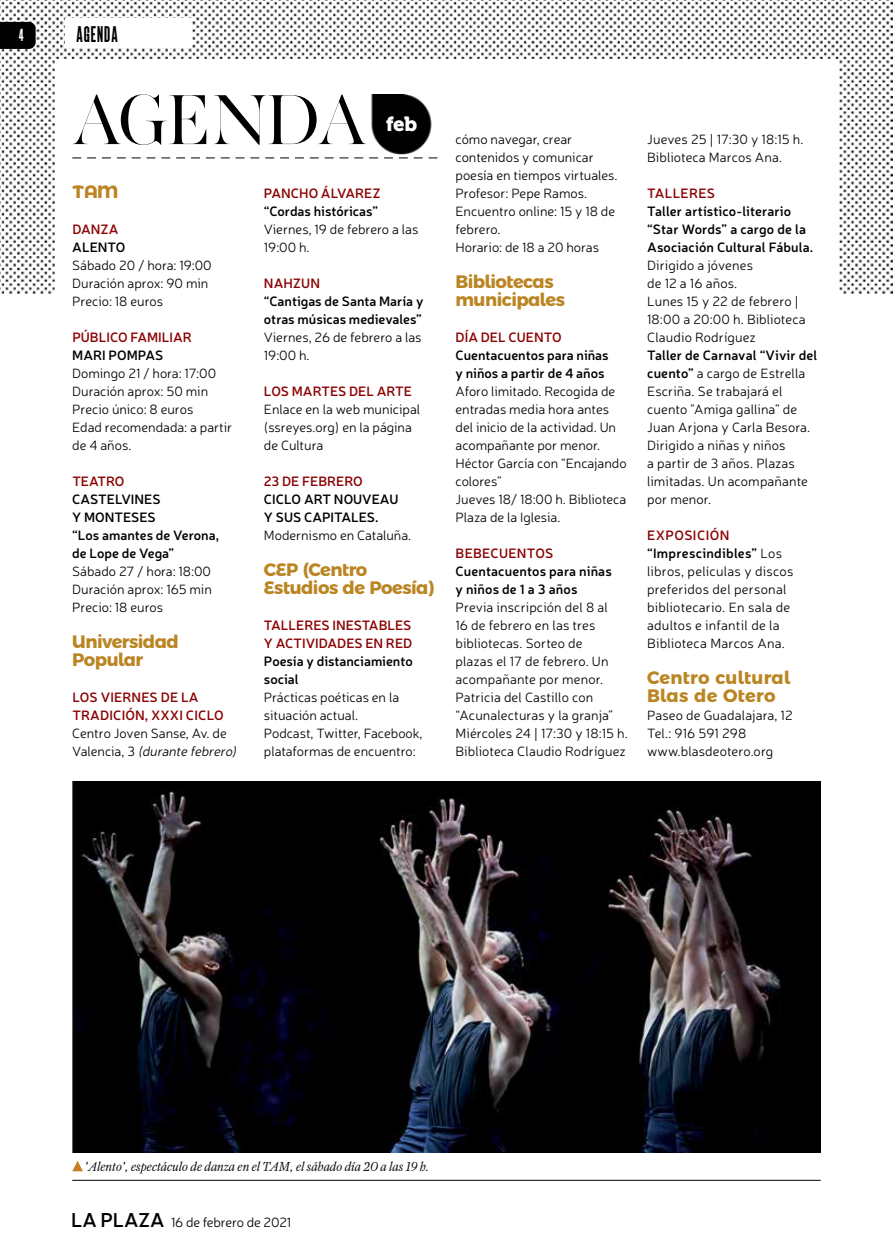
<style>
.page{position:relative;width:893px;height:1255px;background:#fff}
.page>*{position:absolute;margin:0;border:0;box-sizing:border-box;transform-origin:0 0}
.t1{font:300 72.45px "AW Conqueror Didot";letter-spacing:-.01em;color:#000}
.t2{font:20.4px "Museo 900";color:#fff}
.t3{font:700 19.5px "Cactus";letter-spacing:.05em;color:#000}
.t4{font:700 18px/18px "Montserrat Alternates";letter-spacing:-.03em;color:#ba8522}
.t5{font:700 18px/18px "Montserrat Alternates";letter-spacing:.01em;color:#ba8522}
.t6{font:700 15px "Cactus";color:#fff}
.t7{font:300 13.5px/18px "Neris";color:#000}
.t8{font:600 13.5px/18px "Neris";color:#000}
.t9{font:600 13.5px/18px "Neris";color:#8b0304}
.t10{font:300 13.5px/18px "Neris";letter-spacing:.02em;color:#000}
.t11{font:600 13.5px "Neris";letter-spacing:.02em;color:#8b0304}
.t12{font:italic 300 13.2px "Farnham Display";color:#000}
.s1{font-style:italic}
.s2{font-weight:600}
.s3{font-weight:600;color:#8b0304}
.s4{font-weight:600;font-size:19.95px}
</style>
<div class="page">
<img style="left:0;top:0;width:893px;height:293px">
<div style="left:66px;top:18px;width:126px;height:30px;background:#fff"></div>
<svg style="left:0;top:22px;width:36px;height:27px"></svg>
<div style="left:55px;top:60px;width:784px;height:1038px;background:#fff"></div>
<img style="left:72px;top:781px;width:749px;height:371px">
<img style="left:371px;top:94px;width:61px;height:60px">
<svg style="left:72px;top:158px;width:365px;height:1px"></svg>
<svg style="left:72px;top:1160px;width:11px;height:11px"></svg>
<hr style="left:72px;top:1179px;width:749px;height:1px;background:#000">
<p class="t6" style="left:19px;top:26px;width:6px">4</p>
<h3 class="t3" style="left:77px;top:21px;width:43px">AGENDA</h3>
<h1 class="t1" style="left:72px;top:65px;width:296px">AGENDA</h1>
<h2 class="t2" style="left:386px;top:112px;width:33px">feb</h2>
<h3 class="t4" style="left:72px;top:181px;width:48px">TAM</h3>
<p class="t9" style="left:72px;top:220px;width:48px">DANZA</p>
<p class="t8" style="left:72px;top:238px;width:55px">ALENTO</p>
<p class="t7" style="left:72px;top:256px;width:141px">Sábado 20 / hora: 19:00<br>Duración aprox: 90 min<br>Precio: 18 euros</p>
<p class="t9" style="left:72px;top:328px;width:121px">PÚBLICO FAMILIAR</p>
<p class="t8" style="left:72px;top:346px;width:93px">MARI POMPAS</p>
<p class="t7" style="left:72px;top:364px;width:161px">Domingo 21 / hora: 17:00<br>Duración aprox: 50 min<br>Precio único: 8 euros<br>Edad recomendada: a partir de 4 años.</p>
<p class="t9" style="left:72px;top:472px;width:54px">TEATRO</p>
<p class="t8" style="left:72px;top:490px;width:148px">CASTELVINES<br>Y MONTESES<br>“Los amantes de Verona, de Lope de Vega”</p>
<p class="t7" style="left:72px;top:562px;width:141px;text-align:justify">Sábado 27 / hora: 18:00<br>Duración aprox: 165 min Precio: 18 euros</p>
<h3 class="t4" style="left:72px;top:631px;width:108px">Universidad<br>Popular</h3>
<p class="t9" style="left:72px;top:688px;width:153px">LOS VIERNES DE LA<br>TRADICIÓN, XXXI CICLO</p>
<p class="t7" style="left:72px;top:724px;width:169px">Centro Joven Sanse, Av. de<br>Va l e n c i a , 3 <span class="s1">(durante febrero)</span></p>
<p class="t9" style="left:264px;top:184px;width:118px">PANCHO ÁLVAREZ</p>
<p class="t8" style="left:264px;top:202px;width:116px">“Cordas históricas”</p>
<p class="t7" style="left:264px;top:220px;width:156px">Viernes, 19 de febrero a las<br>19:00 h.</p>
<p class="t9" style="left:264px;top:274px;width:58px">NAHZUN</p>
<p class="t8" style="left:264px;top:292px;width:161px">“Cantigas de Santa María y otras músicas medievales”</p>
<p class="t7" style="left:264px;top:328px;width:159px">Viernes, 26 de febrero a las<br>19:00 h.</p>
<p class="t9" style="left:264px;top:382px;width:150px">LOS MARTES DEL ARTE</p>
<p class="t7" style="left:264px;top:400px;width:158px">Enlace en la web municipal (ssreyes.org) en la página de Cultura</p>
<p class="t9" style="left:264px;top:472px;width:100px">23 DE FEBRERO</p>
<p class="t8" style="left:264px;top:490px;width:136px">CICLO ART NOUVEAU<br>Y SUS CAPITALES.</p>
<p class="t7" style="left:264px;top:526px;width:149px">Modernismo en Cataluña.</p>
<h3 class="t4" style="left:264px;top:559px;width:172px">CEP (Centro<br>Estudios de Poesía)</h3>
<p class="t9" style="left:264px;top:616px;width:150px">TALLERES INESTABLES<br>Y ACTIVIDADES EN RED</p>
<p class="t8" style="left:264px;top:652px;width:150px">Poesía y distanciamiento social</p>
<p class="t7" style="left:264px;top:688px;width:160px">Prácticas poéticas en la situación actual.<br>Podcast, Twitter, Facebook, plataformas de encuentro:</p>
<p class="t7" style="left:455px;top:130px;width:164px">cómo navegar, crear contenidos y comunicar poesía en tiempos virtuales.<br>Profesor: Pepe Ramos.<br>Encuentro online: 15 y 18 de febrero.<br>Horario: de 18 a 20 horas</p>
<h3 class="t4" style="left:455px;top:271px;width:111px">Bibliotecas municipales</h3>
<p class="t9" style="left:456px;top:328px;width:108px">DÍA DEL CUENTO</p>
<p class="t8" style="left:455px;top:346px;width:155px">Cuentacuentos para niñas y niños a partir de 4 años</p>
<p class="t7" style="left:455px;top:382px;width:173px">Aforo limitado. Recogida de entradas media hora antes del inicio de la actividad. Un acompañante por menor.<br>Héctor García con “Encajando colores”<br>Jueves 18/ 18:00 h. Biblioteca<br>Plaza de la Iglesia.</p>
<p class="t11" style="left:456px;top:544px;width:99px">BEBECUENTOS</p>
<p class="t8" style="left:455px;top:562px;width:158px">Cuentacuentos para niñas y niños de 1 a 3 años</p>
<p class="t7" style="left:455px;top:598px;width:174px">Previa inscripción del 8 al<br>16 de febrero en las tres bibliotecas. Sorteo de<br>plazas el 17 de febrero. Un acompañante por menor.<br>Patricia del Castillo con “Acunalecturas y la granja”<br>Miércoles 24 | 17:30 y 18:15 h.<br>Biblioteca Claudio Rodríguez</p>
<p class="t7" style="left:647px;top:130px;width:158px">Jueves 25 | 17:30 y 18:15 h.<br>Biblioteca Marcos Ana.</p>
<p class="t11" style="left:647px;top:184px;width:69px">TALLERES</p>
<p class="t8" style="left:647px;top:201px;width:168px">Taller artístico-literario “Star Words” a cargo de la<br>Asociación Cultural Fábula.</p>
<p class="t7" style="left:647px;top:256px;width:160px">Dirigido a jóvenes<br>de 12 a 16 años.<br>Lunes 15 y 22 de febrero |<br>18:00 a 20:00 h. Biblioteca<br>Claudio Rodríguez</p>
<p class="t7" style="left:647px;top:346px;width:172px"><span class="s2">Taller de Carnaval “Vivir del cuento”</span> a cargo de Estrella<br>Escriña. Se trabajará el cuento "Amiga gallina” de<br>Juan Arjona y Carla Besora.<br>Dirigido a niñas y niños<br>a partir de 3 años. Plazas limitadas. Un acompañante por menor.</p>
<p class="t10" style="left:647px;top:526px;width:148px"><span class="s3">EXPOSICIÓN </span><span class="s2">“Imprescindibles”</span> Los libros, películas y discos preferidos del personal bibliotecario. En sala de adultos e infantil de la<br>Biblioteca Marcos Ana.</p>
<h3 class="t5" style="left:647px;top:667px;width:145px">Centro cultural<br>Blas de Otero</h3>
<p class="t7" style="left:647px;top:706px;width:147px">Paseo de Guadalajara, 12<br>Tel.: 916 591 298 www.blasdeotero.org</p>
<p class="t12" style="left:85px;top:1159px;width:346px">'Alento', espectáculo de danza en el TAM, el sábado día 20 a las 19 h.</p>
<p class="t7" style="left:71px;top:1212px;width:222px"><span class="s4">LA PLAZA</span> 16 de febrero de 2021</p>
</div>
